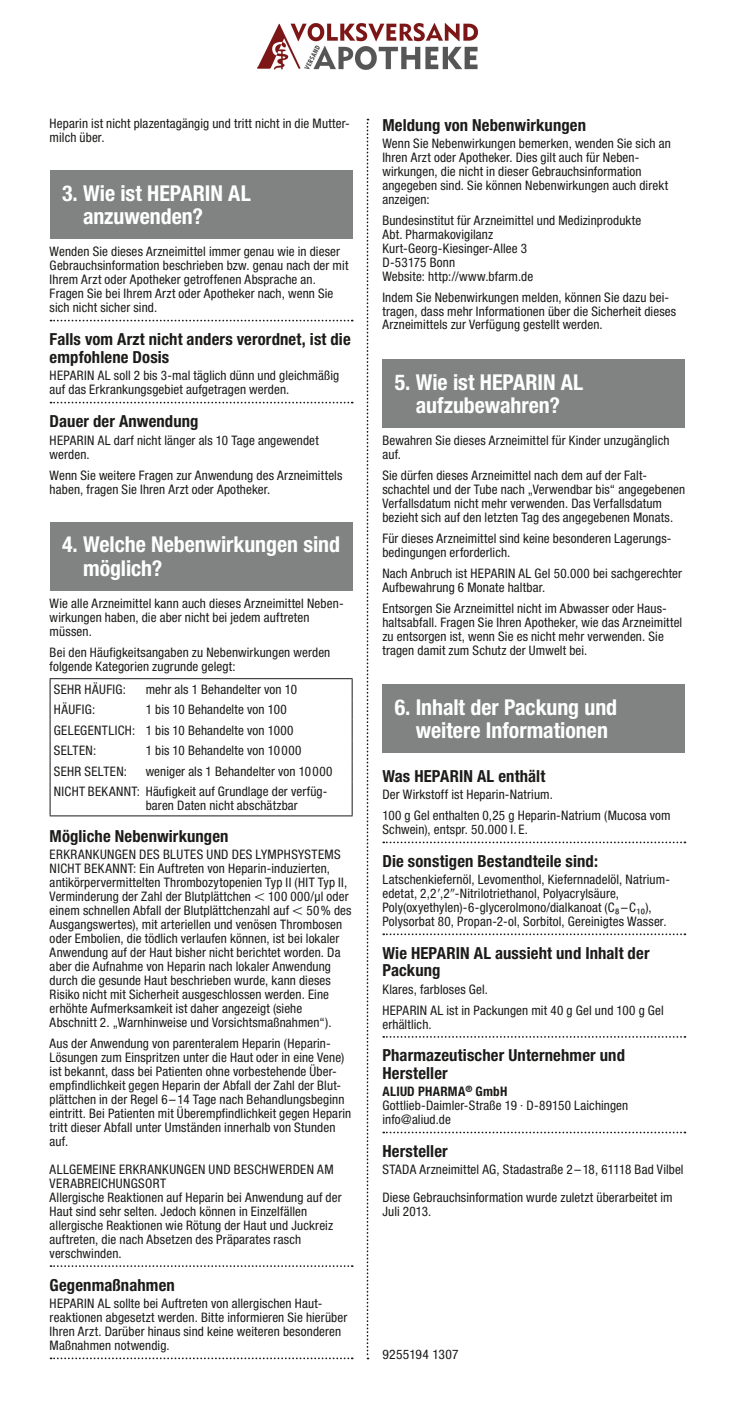
<style>
.page{position:relative;width:735px;height:1409px;background:#fff}
.page>*{position:absolute;margin:0;border:0;box-sizing:border-box;transform-origin:0 0}
.t1{font:700 condensed 21.88px/23.3px "Helvetica Neue LTW1 G";color:#fff}
.t2{font:700 condensed 16.62px/17.7px "Helvetica Neue LTW1 G";letter-spacing:.01em;color:#1c1b1a}
.t3{font:condensed 13.12px/14px "Helvetica Neue LTW1 G";letter-spacing:.01em;color:#1c1b1a}
.t4{font:condensed 13.12px "Helvetica Neue LTW1 G";letter-spacing:.03em;color:#1c1b1a}
.s1{font-weight:700}
</style>
<div class="page">
<svg style="left:50px;top:320px;width:302px;height:1px"></svg>
<svg style="left:50px;top:402px;width:302px;height:1px"></svg>
<svg style="left:50px;top:1265px;width:302px;height:1px"></svg>
<svg style="left:50px;top:1357px;width:302px;height:2px"></svg>
<div style="left:50px;top:170px;width:302px;height:69px;background:#818383"></div>
<div style="left:50px;top:522px;width:302px;height:68px;background:#818383"></div>
<hr style="left:50px;top:678px;width:92px;height:1px;background:#1c1b1a">
<hr style="left:142px;top:678px;width:210px;height:1px;background:#1c1b1a">
<svg style="left:50px;top:679px;width:1px;height:102px"></svg>
<svg style="left:351px;top:679px;width:1px;height:102px"></svg>
<hr style="left:50px;top:781px;width:1px;height:34px;background:#1c1b1a">
<hr style="left:351px;top:781px;width:1px;height:34px;background:#1c1b1a">
<hr style="left:50px;top:815px;width:92px;height:1px;background:#1c1b1a">
<hr style="left:142px;top:815px;width:210px;height:1px;background:#1c1b1a">
<svg style="left:383px;top:841px;width:302px;height:2px"></svg>
<svg style="left:383px;top:933px;width:302px;height:2px"></svg>
<svg style="left:383px;top:1036px;width:302px;height:1px"></svg>
<svg style="left:383px;top:1131px;width:302px;height:2px"></svg>
<div style="left:382px;top:359px;width:303px;height:69px;background:#818383"></div>
<div style="left:382px;top:684px;width:303px;height:69px;background:#818383"></div>
<svg style="left:366px;top:119px;width:2px;height:1240px"></svg>
<img style="left:257px;top:23px;width:220px;height:46px">
<p class="t3" style="left:50px;top:116px;width:301px">Heparin ist nicht plazentagängig und tritt nicht in die Mutter&shy;milch über.</p>
<h1 class="t1" style="left:83px;top:181px;width:169px;text-indent:-21px">3. Wie ist HEPARIN AL anzuwenden?</h1>
<p class="t3" style="left:50px;top:245px;width:300px">Wenden Sie dieses Arzneimittel immer genau wie in dieser Gebrauchsinformation beschrieben bzw. genau nach der mit Ihrem Arzt oder Apotheker getroffenen Absprache an.<br>Fragen Sie bei Ihrem Arzt oder Apotheker nach, wenn Sie sich nicht sicher sind.</p>
<p class="t2" style="left:50px;top:330px;width:302px">Falls vom Arzt nicht anders verordnet, ist die empfohlene Dosis</p>
<p class="t3" style="left:50px;top:369px;width:291px">HEPARIN AL soll 2 bis 3-mal täglich dünn und gleichmäßig auf das Erkrankungsgebiet aufgetragen werden.</p>
<p class="t2" style="left:50px;top:412px;width:150px">Dauer der Anwendung</p>
<p class="t3" style="left:50px;top:433px;width:270px">HEPARIN AL darf nicht länger als 10 Tage angewendet werden.</p>
<p class="t3" style="left:50px;top:468px;width:294px">Wenn Sie weitere Fragen zur Anwendung des Arzneimittels haben, fragen Sie Ihren Arzt oder Apotheker.</p>
<h1 class="t1" style="left:83px;top:533px;width:258px;text-indent:-21px">4. Welche Nebenwirkungen sind möglich?</h1>
<p class="t3" style="left:50px;top:596px;width:295px">Wie alle Arzneimittel kann auch dieses Arzneimittel Neben&shy;wirkungen haben, die aber nicht bei jedem auftreten müssen.</p>
<p class="t3" style="left:50px;top:645px;width:282px">Bei den Häufigkeitsangaben zu Nebenwirkungen werden folgende Kategorien zugrunde gelegt:</p>
<p class="t4" style="left:54px;top:681px;width:74px">SEHR HÄUFIG:</p>
<p class="t3" style="left:146px;top:682px;width:153px">mehr als 1 Behandelter von 10</p>
<p class="t3" style="left:54px;top:702px;width:43px">HÄUFIG:</p>
<p class="t3" style="left:54px;top:699px;width:241px;line-height:20.5px;text-indent:92px">1 bis 10 Behandelte von 100<br>GELEGENTLICH: 1 bis 10 Behandelte von 1000<br>SELTEN:</p>
<p class="t3" style="left:146px;top:743px;width:157px">1 bis 10 Behandelte von 10 000</p>
<p class="t3" style="left:54px;top:764px;width:75px">SEHR SELTEN:</p>
<p class="t3" style="left:54px;top:761px;width:280px;line-height:20.5px;text-indent:92px">weniger als 1 Behandelter von 10 000<br>NICHT BEKANNT: Häufigkeit auf Grundlage der verfüg-</p>
<p class="t3" style="left:146px;top:798px;width:153px">baren Daten nicht abschätzbar</p>
<p class="t2" style="left:50px;top:827px;width:180px">Mögliche Nebenwirkungen</p>
<p class="t3" style="left:50px;top:847px;width:299px">ERKRANKUNGEN DES BLUTES UND DES LYMPHSYSTEMS NICHT BEKANNT: Ein Auftreten von Heparin-induzierten, antikörpervermittelten Thrombozytopenien Typ II (HIT Typ II, Verminderung der Zahl der Blutplättchen</p>
<p class="t3" style="left:50px;top:889px;width:300px;text-indent:218px">100 000/µl oder einem schnellen Abfall der Blutplättchenzahl auf</p>
<p class="t3" style="left:50px;top:903px;width:303px;text-indent:256px">50% des Ausgangswertes), mit arteriellen und venösen Thrombosen oder Embolien, die tödlich verlaufen können, ist bei lokaler Anwendung auf der Haut bisher nicht berichtet worden. Da aber die Aufnahme von Heparin nach lokaler Anwendung durch die gesunde Haut beschrieben wurde, kann dieses Risiko nicht mit Sicherheit ausgeschlossen werden. Eine erhöhte Aufmerksamkeit ist daher angezeigt (siehe Abschnitt 2. „Warnhinweise und Vorsichtsmaßnahmen“).</p>
<p class="t3" style="left:50px;top:1036px;width:303px">Aus der Anwendung von parenteralem Heparin (Heparin-Lösungen zum Einspritzen unter die Haut oder in eine Vene) ist bekannt, dass bei Patienten ohne vorbestehende Über&shy;empfindlichkeit gegen Heparin der Abfall der Zahl der Blut&shy;plättchen in der Regel 6– 14 Tage nach Behandlungsbeginn eintritt. Bei Patienten mit Überempfindlichkeit gegen Heparin tritt dieser Abfall unter Umständen innerhalb von Stunden auf.</p>
<p class="t3" style="left:50px;top:1162px;width:293px">ALLGEMEINE ERKRANKUNGEN UND BESCHWERDEN AM VERABREICHUNGSORT<br>Allergische Reaktionen auf Heparin bei Anwendung auf der Haut sind sehr selten. Jedoch können in Einzelfällen allergische Reaktionen wie Rötung der Haut und Juckreiz auftreten, die nach Absetzen des Präparates rasch verschwinden.</p>
<p class="t2" style="left:50px;top:1275px;width:127px">Gegenmaßnahmen</p>
<p class="t3" style="left:50px;top:1296px;width:299px">HEPARIN AL sollte bei Auftreten von allergischen Haut&shy;reaktionen abgesetzt werden. Bitte informieren Sie hierüber Ihren Arzt. Darüber hinaus sind keine weiteren besonderen Maßnahmen notwendig.</p>
<p class="t2" style="left:382px;top:116px;width:205px">Meldung von Nebenwirkungen</p>
<p class="t3" style="left:382px;top:136px;width:290px">Wenn Sie Nebenwirkungen bemerken, wenden Sie sich an Ihren Arzt oder Apotheker. Dies gilt auch für Neben&shy;wirkungen, die nicht in dieser Gebrauchsinformation angegeben sind. Sie können Nebenwirkungen auch direkt anzeigen:</p>
<p class="t3" style="left:382px;top:213px;width:260px">Bundesinstitut für Arzneimittel und Medizinprodukte<br>Abt. Pharmakovigilanz<br>Kurt-Georg-Kiesinger-Allee 3<br>D-53175 Bonn<br>Website: http://www.bfarm.de</p>
<p class="t3" style="left:382px;top:290px;width:295px">Indem Sie Nebenwirkungen melden, können Sie dazu bei&shy;tragen, dass mehr Informationen über die Sicherheit dieses<br>Arzneimittels zur Verfügung gestellt werden.</p>
<h1 class="t1" style="left:394px;top:370px;width:190px;text-align:center">5. Wie ist HEPARIN AL aufzubewahren?</h1>
<p class="t3" style="left:382px;top:434px;width:288px">Bewahren Sie dieses Arzneimittel für Kinder unzugänglich auf.</p>
<p class="t3" style="left:382px;top:468px;width:304px">Sie dürfen dieses Arzneimittel nach dem auf der Falt&shy;schachtel und der Tube nach „Verwendbar bis“ angegebenen Verfallsdatum nicht mehr verwenden. Das Verfallsdatum bezieht sich auf den letzten Tag des angegebenen Monats.</p>
<p class="t3" style="left:382px;top:531px;width:289px">Für dieses Arzneimittel sind keine besonderen Lagerungs&shy;bedingungen erforderlich.</p>
<p class="t3" style="left:382px;top:566px;width:301px">Nach Anbruch ist HEPARIN AL Gel 50.000 bei sachgerechter<br>Aufbewahrung 6 Monate haltbar.</p>
<p class="t3" style="left:382px;top:601px;width:301px">Entsorgen Sie Arzneimittel nicht im Abwasser oder Haus&shy;haltsabfall. Fragen Sie Ihren Apotheker, wie das Arzneimittel zu entsorgen ist, wenn Sie es nicht mehr verwenden. Sie tragen damit zum Schutz der Umwelt bei.</p>
<h1 class="t1" style="left:394px;top:695px;width:224px;text-align:center">6. Inhalt der Packung und weitere Informationen</h1>
<p class="t2" style="left:382px;top:767px;width:164px">Was HEPARIN AL enthält</p>
<p class="t3" style="left:382px;top:784px;width:289px;line-height:21px">Der Wirkstoff ist Heparin-Natrium.<br>100 g Gel enthalten 0,25 g Heparin-Natrium (Mucosa vom</p>
<p class="t3" style="left:382px;top:822px;width:147px">Schwein), entspr. 50.000 I. E.</p>
<p class="t2" style="left:382px;top:852px;width:217px">Die sonstigen Bestandteile sind:</p>
<p class="t3" style="left:382px;top:872px;width:287px">Latschenkiefernöl, Levomenthol, Kiefernnadelöl, Natrium&shy;edetat, 2,2 ,2 -Nitrilotriethanol, Polyacrylsäure, Poly(oxyethylen)-6-glycerolmono/dialkanoat (C8 –C10), Polysorbat 80, Propan-2-ol, Sorbitol, Gereinigtes Wasser.</p>
<p class="t2" style="left:382px;top:944px;width:268px">Wie HEPARIN AL aussieht und Inhalt der<br>Packung</p>
<p class="t3" style="left:382px;top:978px;width:283px;line-height:21px">Klares, farbloses Gel.<br>HEPARIN AL ist in Packungen mit 40 g Gel und 100 g Gel</p>
<p class="t3" style="left:382px;top:1017px;width:51px">erhältlich.</p>
<p class="t2" style="left:382px;top:1046px;width:244px">Pharmazeutischer Unternehmer und<br>Hersteller</p>
<p class="t3" style="left:382px;top:1084px;width:247px"><span class="s1">ALIUD PHARMA</span><sup>®</sup> <span class="s1">GmbH<br></span>Gottlieb-Daimler-Straße 19 · D-89150 Laichingen info@aliud.de</p>
<p class="t2" style="left:382px;top:1142px;width:67px">Hersteller</p>
<p class="t3" style="left:382px;top:1155px;width:302px;line-height:27.8px">STADA Arzneimittel AG, Stadastraße 2 – 18, 61118 Bad Vilbel<br>Diese Gebrauchsinformation wurde zuletzt überarbeitet im</p>
<p class="t3" style="left:382px;top:1204px;width:51px">Juli 2013.</p>
<p class="t4" style="left:382px;top:1346px;width:78px">9255194 1307</p>
</div>
